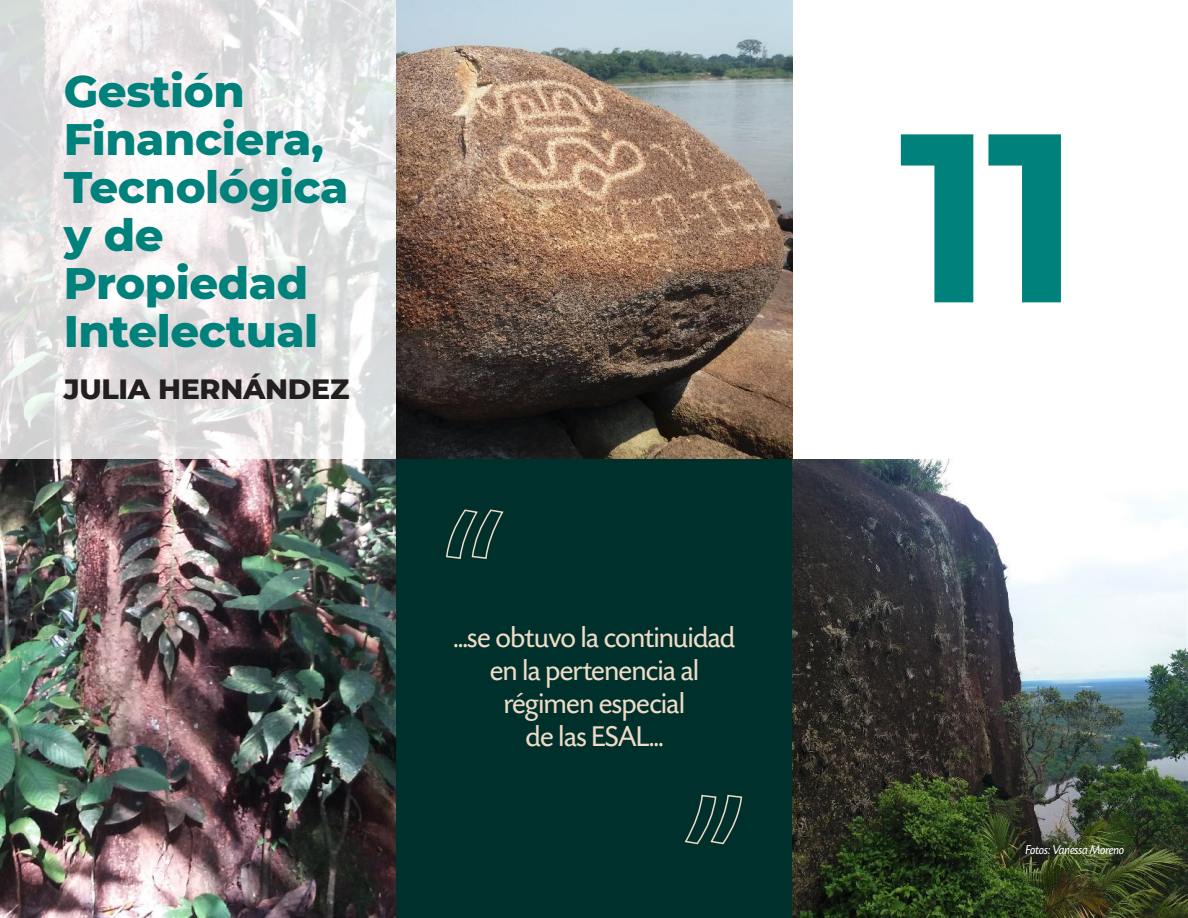
<style>
.page{position:relative;width:1188px;height:918px;background:#fff}
.page>*{position:absolute;margin:0;border:0;box-sizing:border-box;transform-origin:0 0}
.t1{font:700 240px "Montserrat";color:#00817b}
.t2{font:800 45px/48px "Montserrat";letter-spacing:-.01em;color:#00817b}
.Frase{font:30px/33px "Today SHOP";letter-spacing:.005em;color:#efdcc7;text-align:center}
.t3{font:800 28.5px "Montserrat";letter-spacing:-.01em;color:#231f20}
.Pie{font:italic 13.5px "Today SHOP";color:#fff}
</style>
<div class="page">
<img style="left:0;top:459px;width:396px;height:459px">
<svg style="left:0;top:0;width:396px;height:459px"></svg>
<div style="left:396px;top:459px;width:396px;height:459px;background:#00302c"></div>
<img style="left:792px;top:459px;width:396px;height:459px">
<svg style="left:446px;top:509px;width:58px;height:50px"></svg>
<svg style="left:684px;top:794px;width:59px;height:51px"></svg>
<img style="left:396px;top:0;width:396px;height:459px">
<p class="t2" style="left:64px;top:65px;width:182px">Gestión</p>
<p class="t2" style="left:64px;top:113px;width:262px">Financiera,</p>
<p class="t2" style="left:64px;top:161px;width:286px">Tecnológica</p>
<p class="t2" style="left:64px;top:209px;width:256px">y de<br>Propiedad<br>Intelectual</p>
<p class="t3" style="left:64px;top:368px;width:287px">JULIA HERNÁNDEZ</p>
<p class="Frase" style="left:454px;top:622px;width:283px">...se obtuvo la continuidad en la pertenencia al régimen especial</p>
<p class="Frase" style="left:526px;top:721px;width:139px">de las ESAL...</p>
<p class="t1" style="left:899px;top:44px;width:183px">11</p>
<p class="Pie" style="left:1026px;top:843px;width:100px">Fotos: Vanessa Moreno</p>
</div>
